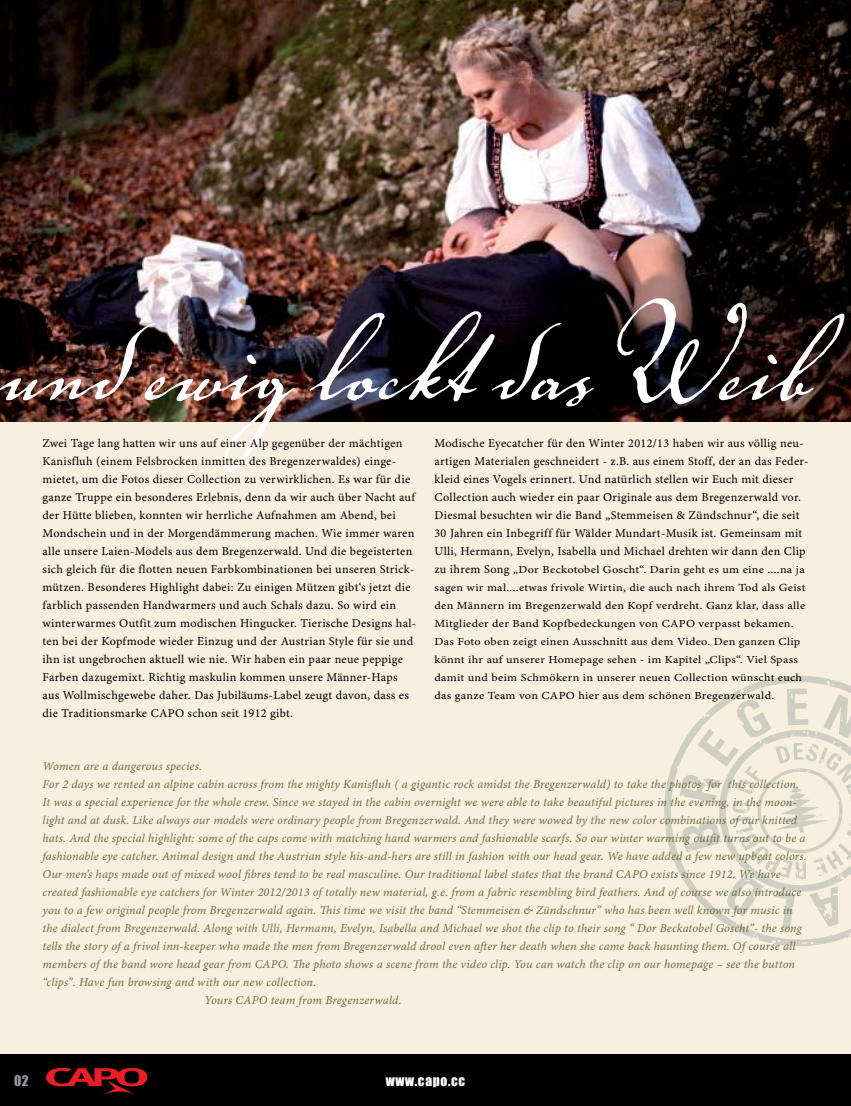
<style>
.page{position:relative;width:851px;height:1106px;background:#fff}
.page>*{position:absolute;margin:0;border:0;box-sizing:border-box;transform-origin:0 0}
.t1{font:171px "Voluta Script Pro";color:#fff}
.t2{font:13.5px "Impact";letter-spacing:.05em;color:#fff}
.t3{font:13.5px "Impact";color:#939598}
.t4{font:12px "Minion Pro It Capt";letter-spacing:.01em;color:#6b7247}
.t5{font:12px/18px "Minion Pro Capt";letter-spacing:.025em;color:#000}
.t6{font:10.8px/18px "Minion Pro Capt";letter-spacing:.025em;color:#000;scale:1.11 1}
.s1{font-size:12px}
</style>
<div class="page">
<div style="left:0;top:0;width:850px;height:1106px;background:#f8efe0"></div>
<svg style="left:664px;top:675px;width:186px;height:271px"></svg>
<div style="left:0;top:1054px;width:850px;height:52px;background:#000"></div>
<svg style="left:46px;top:1067px;width:101px;height:28px"></svg>
<img style="left:0;top:0;width:850px;height:421px">
<h1 class="t1" style="left:0;top:239px;width:813px">und ewig lockt dasWeib</h1>
<p class="t5" style="left:43px;top:434px;width:375px">Zwei Tage lang hatten wir uns auf einer Alp gegenüber der mächtigen Kanisfluh (einem Felsbrocken inmitten des Bregenzerwaldes) einge&shy;mietet, um die Fotos dieser Collection zu verwirklichen. Es war für die ganze Truppe ein besonderes Erlebnis, denn da wir auch über Nacht auf der Hütte blieben, konnten wir herrliche Aufnahmen am Abend, bei Mondschein und in der Morgendämmerung machen. Wie immer waren alle unsere Laien-Models aus dem Bregenzerwald. Und die begeisterten sich gleich für die flotten neuen Farbkombinationen bei unseren Strick&shy;mützen. Besonderes Highlight dabei: Zu einigen Mützen gibt‘s jetzt die farblich passenden Handwarmers und auch Schals dazu. So wird ein winterwarmes Outfit zum modischen Hingucker. Tierische Designs hal&shy;ten bei der Kopfmode wieder Einzug und der Austrian Style für sie und ihn ist ungebrochen aktuell wie nie. Wir haben ein paar neue peppige Farben dazugemixt. Richtig maskulin kommen unsere Männer-Haps aus Wollmischgewebe daher. Das Jubiläums-Label zeugt davon, dass es die Traditionsmarke CAPO schon seit 1912 gibt.</p>
<p class="t5" style="left:434px;top:434px;width:375px">Modische Eyecatcher für den Winter 2012/13 haben wir aus völlig neu&shy;artigen Materialen geschneidert - z.B. aus einem Stoff, der an das Feder&shy;kleid eines Vogels erinnert. Und natürlich stellen wir Euch mit dieser Collection auch wieder ein paar Originale aus dem Bregenzerwald vor.<br>Diesmal besuchten wir die Band „Stemmeisen &amp; Zündschnur“, die seit 30 Jahren ein Inbegriff für Wälder Mundart-Musik ist. Gemeinsam mit Ulli, Hermann, Evelyn, Isabella und Michael drehten wir dann den Clip</p>
<p class="t6" style="left:434px;top:561px;width:335px"><span class="s1">zu ihrem Song</span> „Dor Beckotobel Goscht“. Darin geht es um eine ....na ja sagen wir mal....etwas frivole Wirtin, die auch nach ihrem Tod als Geist den Männern im Bregenzerwald den Kopf verdreht. Ganz klar, dass alle Mitglieder der Band Kopfbedeckungen von CAPO verpasst bekamen.<br>Das Foto oben zeigt einen Ausschnitt aus dem Video. Den ganzen Clip könnt ihr auf unserer Homepage sehen - im Kapitel „Clips“. Viel Spass damit und beim Schmökern in unserer neuen Collection wünscht euch das ganze Team von CAPO hier aus dem schönen Bregenzerwald.</p>
<p class="t4" style="left:43px;top:759px;width:161px">Women are a dangerous species.</p>
<p class="t4" style="left:43px;top:777px;width:758px">For 2 days we rented an alpine cabin across from the mighty Kanisfluh ( a gigantic rock amidst the Bregenzerwald) to take the photos for this collection.</p>
<p class="t4" style="left:43px;top:795px;width:755px">It was a special experience for the whole crew. Since we stayed in the cabin overnight we were able to take beautiful pictures in the evening, in the moon-</p>
<p class="t4" style="left:43px;top:813px;width:756px">light and at dusk. Like always our models were ordinary people from Bregenzerwald. And they were wowed by the new color combinations of our knitted</p>
<p class="t4" style="left:43px;top:831px;width:764px">hats. And the special highlight: some of the caps come with matching hand warmers and fashionable scarfs. So our winter warming outfit turns out to be a</p>
<p class="t4" style="left:43px;top:849px;width:765px">fashionable eye catcher. Animal design and the Austrian style his-and-hers are still in fashion with our head gear. We have added a few new upbeat colors.</p>
<p class="t4" style="left:43px;top:867px;width:739px">Our men’s haps made out of mixed wool fibres tend to be real masculine. Our traditional label states that the brand CAPO exists since 1912. We have</p>
<p class="t4" style="left:43px;top:885px;width:760px">created fashionable eye catchers for Winter 2012/2013 of totally new material, g.e. from a fabric resembling bird feathers. And of course we also introduce</p>
<p class="t4" style="left:43px;top:903px;width:751px">you to a few original people from Bregenzerwald again. This time we visit the band “Stemmeisen &amp; Zündschnur” who has been well known for music in</p>
<p class="t4" style="left:43px;top:921px;width:760px">the dialect from Bregenzerwald. Along with Ulli, Hermann, Evelyn, Isabella and Michael we shot the clip to their song “ Dor Beckatobel Goscht”- the song</p>
<p class="t4" style="left:43px;top:939px;width:754px">tells the story of a frivol inn-keeper who made the men from Bregenzerwald drool even after her death when she came back haunting them. Of course all</p>
<p class="t4" style="left:43px;top:957px;width:753px">members of the band wore head gear from CAPO. The photo shows a scene from the video clip. You can watch the clip on our homepage – see the button</p>
<p class="t4" style="left:43px;top:975px;width:275px">“clips”. Have fun browsing and with our new collection.</p>
<p class="t4" style="left:205px;top:993px;width:198px">Yours CAPO team from Bregenzerwald.</p>
<p class="t3" style="left:14px;top:1070px;width:16px">02</p>
<p class="t2" style="left:385px;top:1070px;width:81px">WWW.CAPO.CC</p>
</div>
